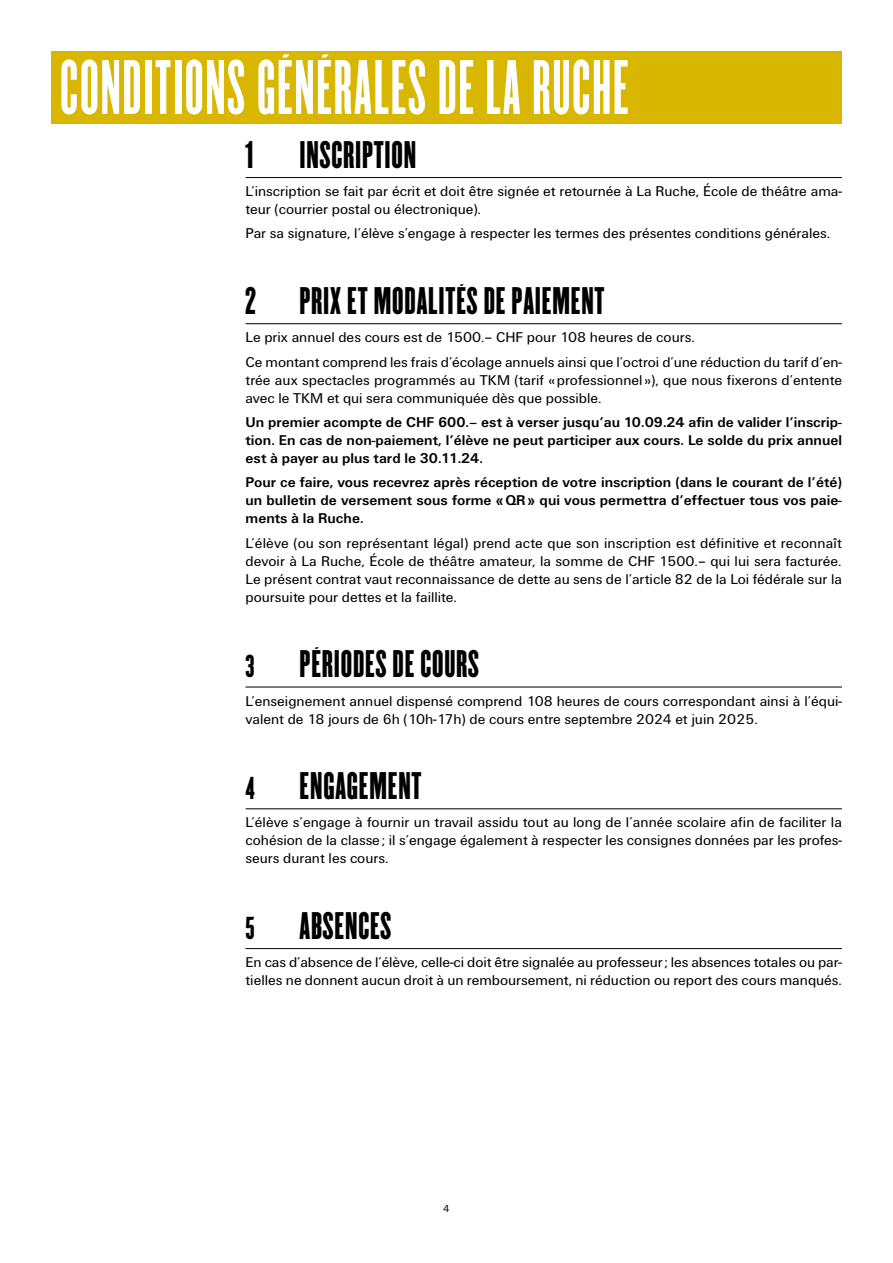
<style>
.page{position:relative;width:893px;height:1263px;background:#fff}
.page>*{position:absolute;margin:0;border:0;box-sizing:border-box;transform-origin:0 0}
.t1{font:67.2px "TKM Champion Bantamweight Accents Bantamweight Accents";letter-spacing:.03em;color:#fff}
.t2{font:33.6px "TKM Champion Featherweight Accents Featherweight Accents";letter-spacing:.025em;color:#000}
.t3{font:27.75px "TKM Champion Featherweight Accents Featherweight Accents";color:#000}
.t4{font:14.7px/18px "Unitus T";color:#000}
.t5{font:700 14.7px/18px "Unitus T";color:#000;text-align:justify}
.t6{font:10.5px "Unitus T";color:#000}
</style>
<div class="page">
<div style="left:51px;top:51px;width:791px;height:72px;background:#d9b600"></div>
<hr style="left:246px;top:177px;width:596px;height:1px;background:#000">
<hr style="left:246px;top:323px;width:596px;height:1px;background:#000">
<hr style="left:246px;top:687px;width:596px;height:1px;background:#000">
<hr style="left:246px;top:808px;width:596px;height:1px;background:#000">
<hr style="left:246px;top:948px;width:596px;height:1px;background:#000">
<h1 class="t1" style="left:60px;top:47px;width:570px">CONDITIONS GÉNÉRALES DE LA RUCHE</h1>
<h2 class="t2" style="left:245px;top:134px;width:11px">1</h2>
<h2 class="t2" style="left:300px;top:134px;width:118px">INSCRIPTION</h2>
<p class="t4" style="left:246px;top:182px;width:598px">L’inscription se fait par écrit et doit être signée et retournée à La Ruche, École de théâtre ama&shy;teur (courrier postal ou électronique).</p>
<p class="t4" style="left:246px;top:224px;width:586px">Par sa signature, l’élève s’engage à respecter les termes des présentes conditions générales.</p>
<h2 class="t2" style="left:245px;top:280px;width:13px">2</h2>
<h2 class="t2" style="left:300px;top:280px;width:306px">PRIX ET MODALITÉS DE PAIEMENT</h2>
<p class="t4" style="left:246px;top:325px;width:598px;line-height:24.3px">Le prix annuel des cours est de 1500.– CHF pour 108 heures de cours.<br>Ce montant comprend les frais d’écolage annuels ainsi que l’octroi d’une réduction du tarif d’en-</p>
<p class="t4" style="left:246px;top:370px;width:598px">trée aux spectacles programmés au TKM (tarif «professionnel »), que nous fixerons d’entente avec le TKM et qui sera communiquée dès que possible.</p>
<p class="t5" style="left:246px;top:413px;width:598px">Un premier acompte de CHF 600.– est à verser jusqu’au 10.09.24 afin de valider l’inscrip&shy;tion. En cas de non-paiement, l’élève ne peut participer aux cours. Le solde du prix annuel est à payer au plus tard le 30.11.24.</p>
<p class="t5" style="left:246px;top:473px;width:598px">Pour ce faire, vous recevrez après réception de votre inscription (dans le courant de l’été) un bulletin de versement sous forme «QR» qui vous permettra d’effectuer tous vos paie&shy;ments à la Ruche.</p>
<p class="t4" style="left:246px;top:534px;width:598px;text-align:justify">L’élève (ou son représentant légal) prend acte que son inscription est définitive et reconnaît devoir à La Ruche, École de théâtre amateur, la somme de CHF 1500.– qui lui sera facturée.<br>Le présent contrat vaut reconnaissance de dette au sens de l’article 82 de la Loi fédérale sur la poursuite pour dettes et la faillite.</p>
<h3 class="t3" style="left:246px;top:649px;width:10px">3</h3>
<h2 class="t2" style="left:300px;top:643px;width:181px">PÉRIODES DE COURS</h2>
<p class="t4" style="left:246px;top:691px;width:598px">L’enseignement annuel dispensé comprend 108 heures de cours correspondant ainsi à l’équi&shy;valent de 18 jours de 6h (10h-17h) de cours entre septembre 2024 et juin 2025.</p>
<h3 class="t3" style="left:246px;top:771px;width:11px">4</h3>
<h2 class="t2" style="left:300px;top:765px;width:123px">ENGAGEMENT</h2>
<p class="t4" style="left:246px;top:813px;width:598px;text-align:justify">L’élève s’engage à fournir un travail assidu tout au long de l’année scolaire afin de faciliter la cohésion de la classe; il s’engage également à respecter les consignes données par les profes&shy;seurs durant les cours.</p>
<h3 class="t3" style="left:246px;top:911px;width:11px">5</h3>
<h2 class="t2" style="left:300px;top:905px;width:93px">ABSENCES</h2>
<p class="t4" style="left:246px;top:953px;width:598px">En cas d’absence de l’élève, celle-ci doit être signalée au professeur; les absences totales ou par&shy;tielles ne donnent aucun droit à un remboursement, ni réduction ou report des cours manqués.</p>
<p class="t6" style="left:443px;top:1202px;width:8px">4</p>
</div>
